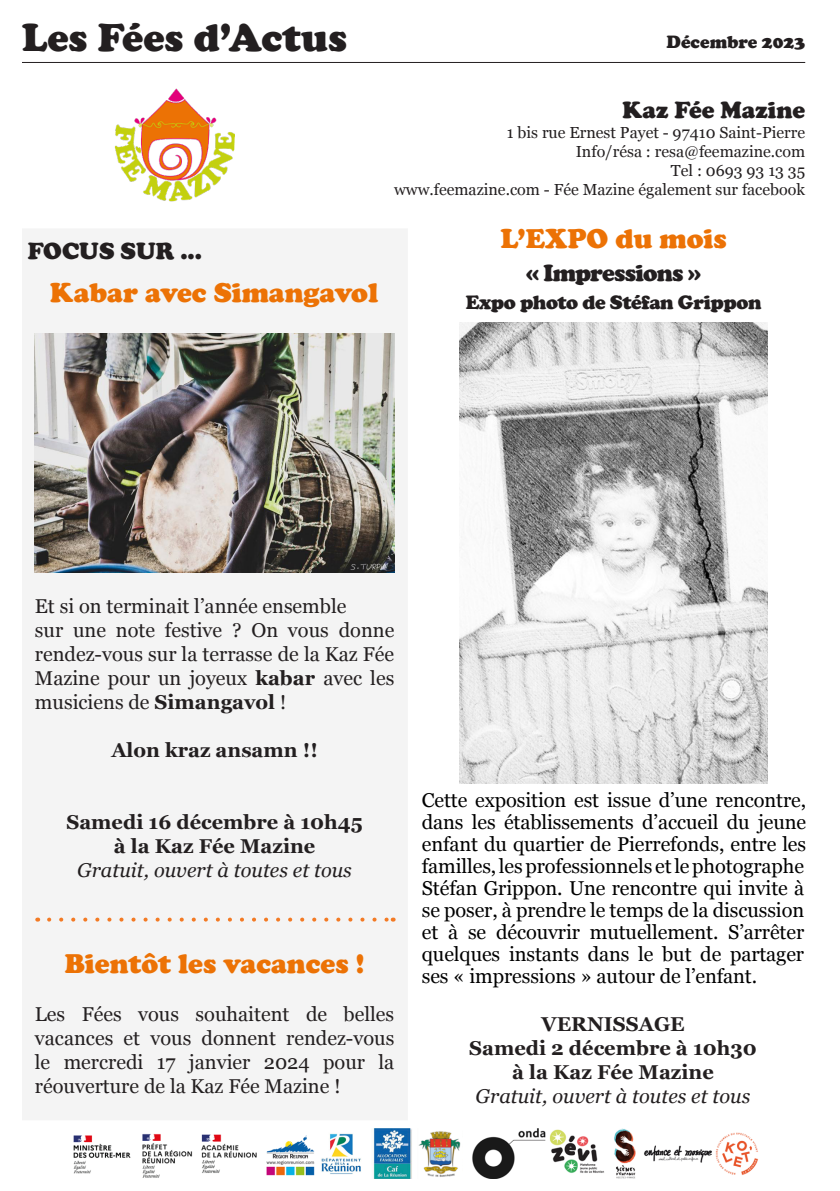
<style>
.page{position:relative;width:840px;height:1191px;background:#fff}
.page>*{position:absolute;margin:0;border:0;box-sizing:border-box;transform-origin:0 0}
.t1{font:900 40px "Cooper";color:#231f20}
.t2{font:900 28px "Cooper";color:#ec7205}
.t3{font:900 24px "Cooper";color:#231f20}
.t4{font:900 24px "Cooper";letter-spacing:-.03em;color:#231f20}
.t5{font:20px/22px "Georgia";letter-spacing:-.005em;color:#000001;text-align:justify}
.t6{font:20px/24px "Georgia";color:#231f20;text-align:justify}
.t7{font:700 20px "Georgia";color:#231f20}
.t8{font:italic 20px "Georgia";color:#231f20}
.t9{font:900 20px "Cooper";letter-spacing:-.02em;color:#231f20}
.t10{font:900 18px "Cooper";color:#231f20}
.t11{font:16px "Georgia";color:#231f20}
.s1{font-weight:700}
</style>
<div class="page">
<div style="left:23px;top:229px;width:383px;height:890px;background:#f4f4f4"></div>
<hr style="left:22px;top:62px;width:782px;height:1px;background:#231f20">
<img style="left:114px;top:88px;width:121px;height:114px">
<img style="left:472px;top:1128px;width:287px;height:50px">
<img style="left:73px;top:1128px;width:388px;height:50px">
<img style="left:35px;top:333px;width:359px;height:240px">
<svg style="left:49px;top:917px;width:337px;height:4px"></svg>
<img style="left:459px;top:323px;width:308px;height:460px">
<p class="t1" style="left:22px;top:14px;width:326px">Les Fées d’Actus</p>
<p class="t10" style="left:666px;top:31px;width:140px">Décembre 2023</p>
<p class="t3" style="left:28px;top:237px;width:176px">FOCUS SUR ...</p>
<p class="t2" style="left:50px;top:276px;width:329px">Kabar avec Simangavol</p>
<p class="t3" style="left:622px;top:96px;width:184px">Kaz Fée Mazine</p>
<p class="t11" style="left:506px;top:120px;width:300px">1 bis rue Ernest Payet - 97410 Saint-Pierre</p>
<p class="t11" style="left:575px;top:139px;width:231px">Info/résa : resa@feemazine.com</p>
<p class="t11" style="left:670px;top:159px;width:136px">Tel : 0693 93 13 35</p>
<p class="t11" style="left:394px;top:178px;width:412px">www.feemazine.com - Fée Mazine également sur facebook</p>
<p class="t2" style="left:500px;top:222px;width:228px">L’EXPO du mois</p>
<p class="t4" style="left:526px;top:259px;width:176px">« Impressions »</p>
<p class="t9" style="left:465px;top:291px;width:297px">Expo photo de Stéfan Grippon</p>
<p class="t6" style="left:35px;top:593px;width:313px">Et si on terminait l’année ensemble</p>
<p class="t6" style="left:35px;top:617px;width:361px">sur une note festive ? On vous donne rendez-vous sur la terrasse de la Kaz Fée Mazine pour un joyeux <span class="s1">kabar</span> avec les musiciens de <span class="s1">Simangavol</span> !</p>
<p class="t7" style="left:111px;top:735px;width:208px">Alon kraz ansamn !!</p>
<p class="t7" style="left:66px;top:807px;width:298px">Samedi 16 décembre à 10h45</p>
<p class="t7" style="left:114px;top:831px;width:203px">à la Kaz Fée Mazine</p>
<p class="t8" style="left:77px;top:856px;width:276px">Gratuit, ouvert à toutes et tous</p>
<p class="t2" style="left:65px;top:947px;width:301px">Bientôt les vacances !</p>
<p class="t6" style="left:35px;top:1001px;width:361px">Les Fées vous souhaitent de belles vacances et vous donnent rendez-vous le mercredi 17 janvier 2024 pour la réouverture de la Kaz Fée Mazine !</p>
<p class="t5" style="left:421px;top:788px;width:385px">Cette exposition est issue d’une rencontre, dans les établissements d’accueil du jeune enfant du quartier de Pierrefonds, entre les familles, les professionnels et le photographe Stéfan Grippon. Une rencontre qui invite à se poser, à prendre le temps de la discussion et à se découvrir mutuellement. S’arrêter quelques instants dans le but de partager ses « impressions » autour de l’enfant.</p>
<p class="t7" style="left:541px;top:1009px;width:144px">VERNISSAGE</p>
<p class="t7" style="left:469px;top:1033px;width:289px">Samedi 2 décembre à 10h30</p>
<p class="t7" style="left:512px;top:1057px;width:203px">à la Kaz Fée Mazine</p>
<p class="t8" style="left:475px;top:1081px;width:276px">Gratuit, ouvert à toutes et tous</p>
</div>
